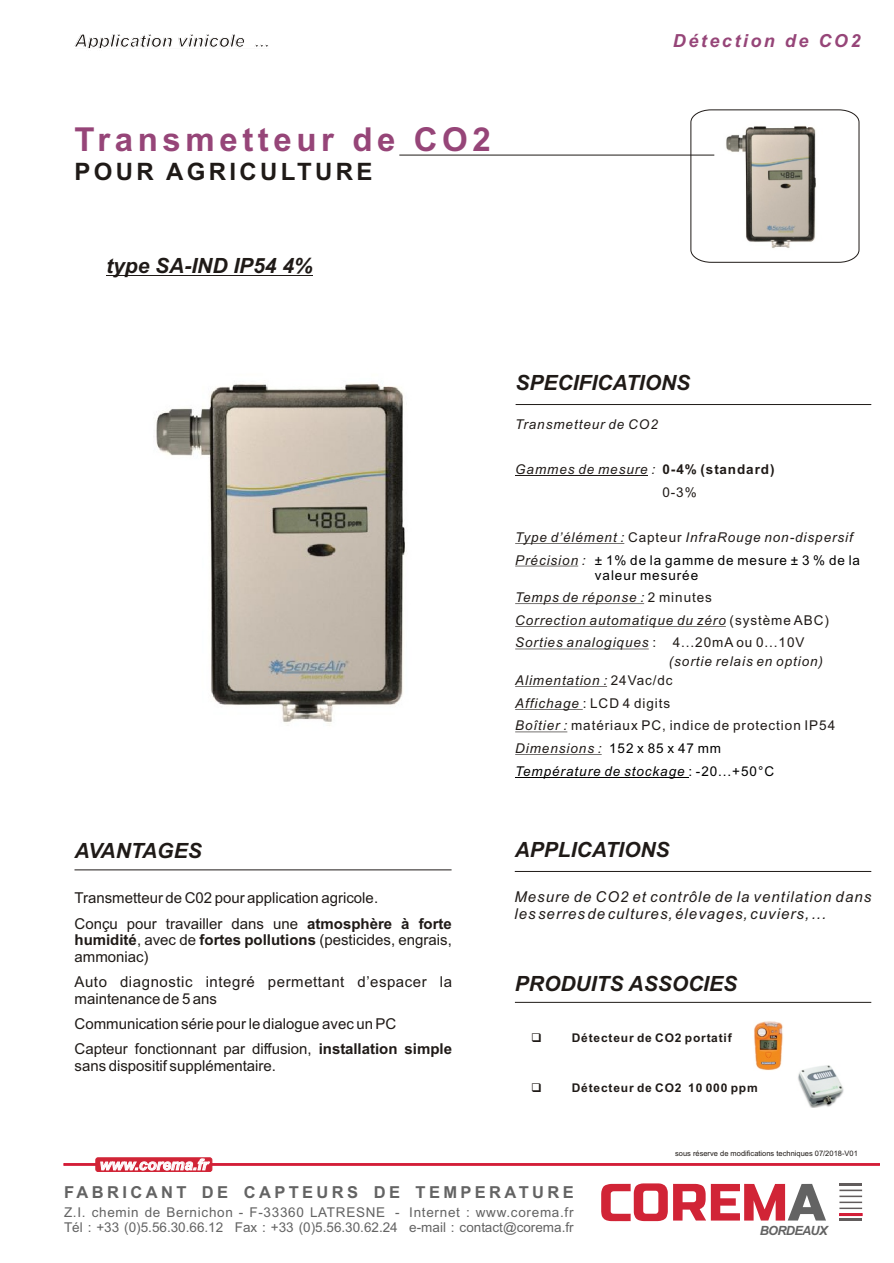
<style>
.page{position:relative;width:894px;height:1263px;background:#fff}
.page>*{position:absolute;margin:0;border:0;box-sizing:border-box;transform-origin:0 0}
.t1{font:700 33px "Arial";letter-spacing:.14em;color:#964578}
.t2{font:700 24px "Arial";letter-spacing:.14em;color:#1f1a17}
.t3{font:italic 700 21px "Arial";color:#1f1a17}
.t4{font:italic 700 18px "Arial";color:#1f1a17}
.t5{font:italic 700 18px "Arial";letter-spacing:.14em;color:#964578}
.t6{font:700 16.5px "Arial";letter-spacing:.205em;color:#636363}
.t7{font:italic 700 15.15px "Arial";color:#fff}
.t8{font:15px/25.2px "Arial";color:#1f1a17}
.t9{font:italic 15px/16.8px "Arial";letter-spacing:.07em;color:#1f1a17}
.t10{font:15px/16.8px "Arial";letter-spacing:.035em;color:#1f1a17}
.t11{font:italic 13.5px/22.6px "Arial";letter-spacing:.07em;color:#1f1a17}
.t12{font:13.5px/15.1px "Arial";letter-spacing:.055em;color:#636363}
.t13{font:13.5px/15.1px "Arial";letter-spacing:.07em;color:#000}
.t14{font:13.5px/22.6px "Arial";letter-spacing:.07em;color:#1f1a17}
.t15{font:italic 700 12.75px "Arial";letter-spacing:-.055em;color:#636363}
.t16{font:700 12px "Arial";letter-spacing:.07em;color:#1f1a17}
.t17{font:7.5px "Arial";color:#1f1a17}
.s1{font-weight:700}
.s2{font-weight:700;font-style:normal}
.s3{font-style:normal}
.s4{font-style:italic}
</style>
<div class="page">
<hr style="left:106px;top:275px;width:207px;height:1px;background:#1f1a17">
<div style="left:74px;top:48px;width:196px;height:2px;background:#1f1a17;border:1px solid #fff"></div>
<svg style="left:690px;top:109px;width:170px;height:154px"></svg>
<hr style="left:399px;top:155px;width:315px;height:1px;background:#1f1a17">
<hr style="left:516px;top:404px;width:355px;height:1px;background:#1f1a17">
<hr style="left:515px;top:475px;width:133px;height:1px;background:#1f1a17">
<hr style="left:515px;top:543px;width:109px;height:1px;background:#1f1a17">
<hr style="left:515px;top:566px;width:63px;height:1px;background:#1f1a17">
<hr style="left:515px;top:603px;width:129px;height:1px;background:#1f1a17">
<hr style="left:515px;top:626px;width:211px;height:1px;background:#1f1a17">
<hr style="left:515px;top:649px;width:134px;height:1px;background:#1f1a17">
<hr style="left:515px;top:686px;width:92px;height:1px;background:#1f1a17">
<hr style="left:515px;top:709px;width:68px;height:1px;background:#1f1a17">
<hr style="left:515px;top:732px;width:52px;height:1px;background:#1f1a17">
<hr style="left:515px;top:754px;width:87px;height:1px;background:#1f1a17">
<hr style="left:515px;top:777px;width:173px;height:1px;background:#000">
<hr style="left:75px;top:870px;width:377px;height:1px;background:#1f1a17">
<hr style="left:515px;top:871px;width:356px;height:1px;background:#1f1a17">
<hr style="left:515px;top:1002px;width:356px;height:1px;background:#1f1a17">
<img style="left:798px;top:1065px;width:46px;height:42px">
<div style="left:717px;top:251px;width:117px;height:7px;background:#fff"></div>
<hr style="left:64px;top:1163px;width:816px;height:2px;background:#d12436">
<div style="left:96px;top:1158px;width:116px;height:14px;background:#d12436;border:1px solid #d12436;border-radius:2px"></div>
<svg style="left:601px;top:1183px;width:225px;height:39px"></svg>
<div style="left:839px;top:1213px;width:23px;height:3px;background:#d12436;border:1px solid #d41433"></div>
<hr style="left:839px;top:1184px;width:23px;height:2px;background:#615c5c">
<svg style="left:839px;top:1190px;width:23px;height:19px"></svg>
<hr style="left:839px;top:1219px;width:23px;height:2px;background:#615c5c">
<img style="left:155px;top:381px;width:252px;height:345px">
<img style="left:719px;top:120px;width:114px;height:134px">
<img style="left:754px;top:1021px;width:29px;height:49px">
<p class="t4" style="left:75px;top:34px;width:197px">Application vinicole ...</p>
<p class="t5" style="left:673px;top:34px;width:189px">Détection de CO2</p>
<h1 class="t1" style="left:75px;top:127px;width:418px">Transmetteur de CO2</h1>
<h2 class="t2" style="left:75px;top:162px;width:300px">POUR AGRICULTURE</h2>
<h3 class="t3" style="left:106px;top:258px;width:208px">type SA-IND IP54 4%</h3>
<h3 class="t3" style="left:75px;top:843px;width:129px">AVANTAGES</h3>
<p class="t8" style="left:75px;top:887px;width:379px">Transmetteur de C02 pour application agricole.<br>Conçu pour travailler dans une <span class="s1">atmosphère à forte</span></p>
<p class="t8" style="left:75px;top:933px;width:379px;line-height:16.8px"><span class="s1">humidité</span>, avec de <span class="s1">fortes pollutions</span> (pesticides, engrais, ammoniac)</p>
<p class="t10" style="left:75px;top:975px;width:379px">Auto diagnostic integré permettant d’espacer la maintenance de 5 ans</p>
<p class="t8" style="left:75px;top:1013px;width:379px">Communication série pour le dialogue avec un PC<br>Capteur fonctionnant par diffusion, <span class="s1">installation simple</span></p>
<p class="t8" style="left:75px;top:1055px;width:203px">sans dispositif supplémentaire.</p>
<p class="t7" style="left:100px;top:1159px;width:110px">www.corema.fr</p>
<h3 class="t3" style="left:516px;top:375px;width:176px">SPECIFICATIONS</h3>
<p class="t11" style="left:515px;top:414px;width:144px">Transmetteur de CO2</p>
<p class="t11" style="left:662px;top:459px;width:114px;text-indent:-147px">Gammes de mesure : <span class="s2">0-4% (standard)<br></span><span class="s3">0-3%</span></p>
<p class="t11" style="left:515px;top:527px;width:339px">Type d’élément : <span class="s3">Capteur</span> InfraRouge non-dispersif<br>Précision :</p>
<p class="t11" style="left:515px;top:587px;width:315px">Temps de réponse : <span class="s3">2 minutes<br></span>Correction automatique du zéro <span class="s3">(système ABC)<br></span>Sorties analogiques <span class="s3">: 4...20mA ou 0...10V</span></p>
<p class="t11" style="left:515px;top:653px;width:309px;line-height:18.9px;text-indent:154px">(sortie relais en option)<br>Alimentation : <span class="s3">24Vac/dc</span></p>
<p class="t14" style="left:515px;top:693px;width:322px"><span class="s4">Affichage</span> : LCD 4 digits<br><span class="s4">Boîtier :</span> matériaux PC, indice de protection IP54<br><span class="s4">Dimensions :</span></p>
<p class="t13" style="left:595px;top:553px;width:267px">± 1% de la gamme de mesure ± 3 % de la valeur mesurée</p>
<p class="t13" style="left:515px;top:738px;width:260px;line-height:22.6px;text-indent:94px">152 x 85 x 47 mm<br><span class="s4">Température de stockage</span> : -20...+50°C</p>
<h3 class="t3" style="left:515px;top:842px;width:156px">APPLICATIONS</h3>
<p class="t9" style="left:514px;top:890px;width:358px">Mesure de CO2 et contrôle de la ventilation dans les serres de cultures, élevages, cuviers, ...</p>
<h3 class="t3" style="left:515px;top:976px;width:224px">PRODUITS ASSOCIES</h3>
<p class="t16" style="left:572px;top:1033px;width:162px">Détecteur de CO2 portatif</p>
<p class="t16" style="left:572px;top:1084px;width:188px">Détecteur de CO2 10 000 ppm</p>
<p class="t17" style="left:675px;top:1150px;width:184px">sous réserve de modifications techniques 07/2018-V01</p>
<p class="t6" style="left:64px;top:1186px;width:511px">FABRICANT DE CAPTEURS DE TEMPERATURE</p>
<p class="t12" style="left:64px;top:1206px;width:511px">Z.I. chemin de Bernichon - F-33360 LATRESNE - Internet : www.corema.fr<br>Tél : +33 (0)5.56.30.66.12 Fax : +33 (0)5.56.30.62.24 e-mail : contact@corema.fr</p>
<p class="t15" style="left:760px;top:1226px;width:69px">BORDEAUX</p>
</div>
